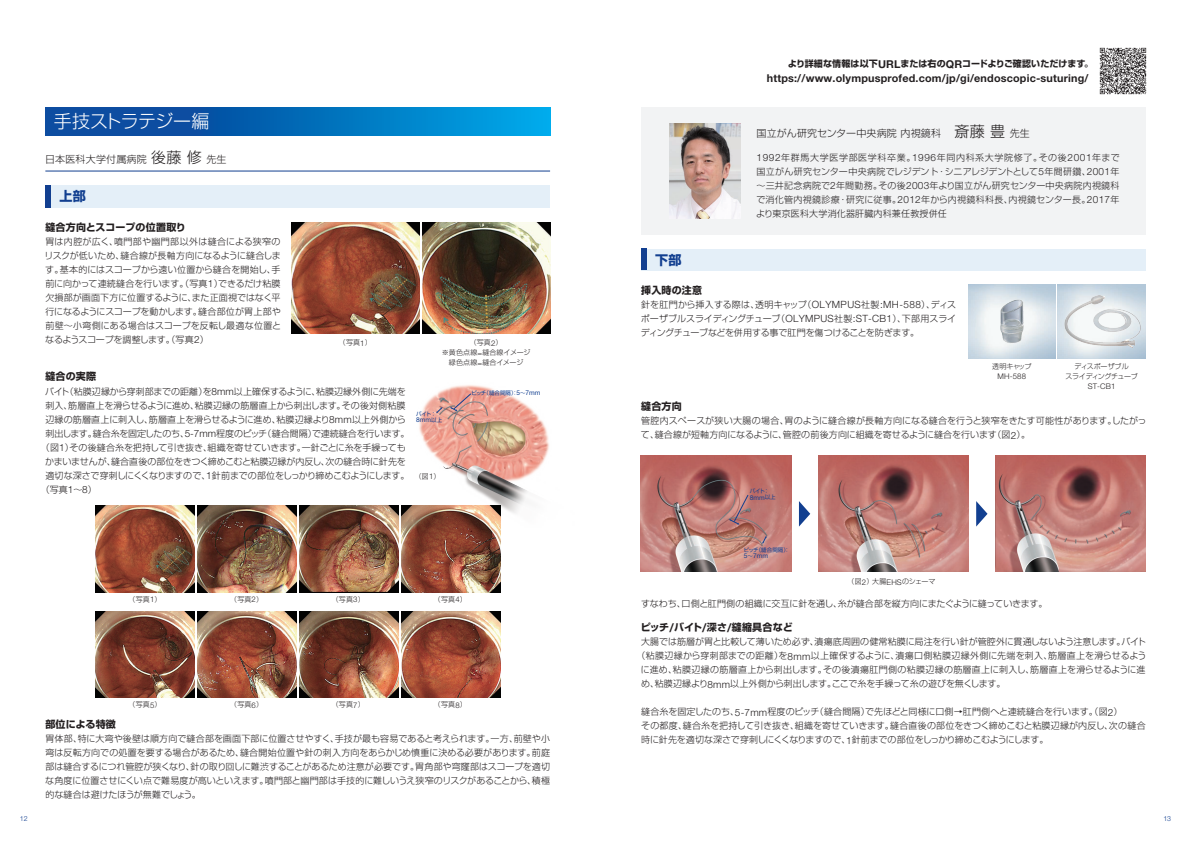
<style>
.page{position:relative;width:1191px;height:842px;background:#fff}
.page>*{position:absolute;margin:0;border:0;box-sizing:border-box;transform-origin:0 0}
.t1{font:300 18px "Shin Go Pro";letter-spacing:-.03em;color:#fff}
.t2{font:700 13px "Shin Go Pro";color:#123f90}
.t3{font:700 10.8px "Helvetica Neue LT Std";letter-spacing:.015em;color:#231f20}
.t4{font:700 10px "Shin Go Pro";letter-spacing:.02em;color:#231f20}
.t5{font:300 10px "Shin Go Pro";letter-spacing:.02em;color:#231f20}
.t6{font:300 9px/14px "Shin Go Pro";color:#231f20;text-align:justify}
.t7{font:300 9px/14px "Shin Go Pro";letter-spacing:.03em;color:#231f20}
.t8{font:300 9px "Shin Go Pro";letter-spacing:.035em;color:#231f20}
.t9{font:300 9px "Shin Go Pro";letter-spacing:-.02em;color:#231f20}
.t10{font:300 9px "Shin Go Pro";letter-spacing:-.03em;color:#231f20}
.t11{font:700 9px "Shin Go Pro";letter-spacing:.005em;color:#231f20}
.t12{font:300 7.8px "Helvetica Neue LT Std";letter-spacing:.02em;color:#231f20}
.t13{font:300 7px "Shin Go Pro";letter-spacing:-.01em;color:#231f20}
.t14{font:300 7px/10px "Shin Go Pro";letter-spacing:.02em;color:#231f20;text-align:center}
.t15{font:300 7px/10px "Shin Go Pro";letter-spacing:-.045em;color:#231f20;text-align:center}
.t16{font:300 7px "Helvetica Neue LT Std";color:#123f90}
.t17{font:6.6px "Helvetica Neue LT Std";color:#123f90}
.t18{font:5.5px "Shin Go Pro";letter-spacing:-.025em;color:#123f90}
.s1{font-size:15px}
.s2{font-family:"Helvetica Neue LT Std";font-size:10px}
.s3{font-family:"Helvetica Neue LT Std";font-size:7.8px}
.s4{font-family:"Shin Go Pro";font-size:5.5px}
.s5{font-family:"Helvetica Neue LT Std";font-size:6.6px}
.s6{font-family:"Helvetica Neue LT Std";font-size:10.8px}
.s7{font-family:"Helvetica Neue LT Std";font-size:12px}
</style>
<div class="page">
<img style="left:411px;top:385px;width:138px;height:142px">
<svg style="left:436px;top:407px;width:6px;height:6px"></svg>
<svg style="left:450px;top:393px;width:21px;height:18px"></svg>
<div style="left:45px;top:185px;width:505px;height:23px;background:#e4eff8"></div>
<hr style="left:45px;top:171px;width:505px;height:1px;background:#123f90">
<div style="left:45px;top:185px;width:6px;height:23px;background:#123f90"></div>
<svg style="left:45px;top:107px;width:505px;height:29px;background:#046eba"></svg>
<img style="left:291px;top:222px;width:128px;height:111px">
<img style="left:422px;top:222px;width:128px;height:111px">
<img style="left:96px;top:506px;width:99px;height:86px">
<img style="left:198px;top:506px;width:99px;height:86px">
<img style="left:299px;top:506px;width:99px;height:86px">
<img style="left:401px;top:506px;width:99px;height:86px">
<img style="left:96px;top:611px;width:99px;height:86px">
<img style="left:198px;top:611px;width:99px;height:86px">
<img style="left:299px;top:611px;width:99px;height:86px">
<img style="left:401px;top:611px;width:99px;height:86px">
<div style="left:641px;top:249px;width:504px;height:22px;background:#e4eff8"></div>
<div style="left:641px;top:107px;width:504px;height:128px;background:#f2f3f4"></div>
<div style="left:641px;top:248px;width:5px;height:22px;background:#123f90"></div>
<img style="left:1099px;top:47px;width:48px;height:48px">
<img style="left:818px;top:455px;width:150px;height:116px">
<img style="left:995px;top:455px;width:150px;height:116px">
<img style="left:641px;top:455px;width:150px;height:116px">
<svg style="left:762px;top:536px;width:4px;height:8px"></svg>
<svg style="left:729px;top:494px;width:19px;height:31px"></svg>
<svg style="left:799px;top:501px;width:11px;height:26px"></svg>
<svg style="left:976px;top:501px;width:11px;height:26px"></svg>
<img style="left:669px;top:124px;width:71px;height:94px">
<img style="left:1057px;top:288px;width:88px;height:71px">
<img style="left:968px;top:285px;width:87px;height:74px">
<h1 class="t1" style="left:54px;top:107px;width:157px">手技ストラテジー編</h1>
<p class="t5" style="left:45px;top:151px;width:183px">日本医科大学付属病院<span class="s1">後藤修</span>先生</p>
<h2 class="t2" style="left:59px;top:186px;width:28px">上部</h2>
<p class="t4" style="left:45px;top:219px;width:142px">縫合方向とスコープの位置取り</p>
<p class="t6" style="left:45px;top:233px;width:238px">胃は内腔が広く、噴門部や幽門部以外は縫合による狭窄のリスクが低いため、縫合線が長軸方向になるように縫合します。基本的にはスコープから遠い位置から縫合を開始し、手前に向かって連続縫合を行います。（写真<span class="s2">1</span>）できるだけ粘膜欠損部が画面下方に位置するように、また正面視ではなく平行になるようにスコープを動かします。縫合部位が胃上部や前壁～小弯側にある場合はスコープを反転し最適な位置となるようスコープを調整します。（写真<span class="s2">2</span>）</p>
<p class="t13" style="left:339px;top:337px;width:34px">（写真<span class="s3">1</span>）</p>
<p class="t14" style="left:442px;top:337px;width:90px">（写真<span class="s3">2</span>）<br>※黄色点線<span class="s3">=</span>縫合線イメージ緑色点線<span class="s3">=</span>縫合イメージ</p>
<p class="t4" style="left:45px;top:369px;width:52px">縫合の実際</p>
<p class="t6" style="left:45px;top:383px;width:362px">バイト（粘膜辺縁から穿刺部までの距離）を<span class="s2">8mm</span>以上確保するように、粘膜辺縁外側に先端を</p>
<p class="t6" style="left:45px;top:397px;width:362px">刺入、筋層直上を滑らせるように進め、粘膜辺縁の筋層直上から刺出します。その後対側粘膜</p>
<p class="t6" style="left:45px;top:411px;width:362px">辺縁の筋層直上に刺入し、筋層直上を滑らせるように進め、粘膜辺縁より<span class="s2">8mm</span>以上外側から</p>
<p class="t9" style="left:45px;top:426px;width:366px">刺出します。縫合糸を固定したのち、<span class="s2">5-7mm</span>程度のピッチ（縫合間隔）で連続縫合を行います。</p>
<p class="t6" style="left:41px;top:439px;width:366px">（図<span class="s2">1</span>）その後縫合糸を把持して引き抜き、組織を寄せていきます。一針ごとに糸を手繰っても</p>
<p class="t6" style="left:45px;top:453px;width:362px">かまいませんが、縫合直後の部位をきつく締めこむと粘膜辺縁が内反し、次の縫合時に針先を</p>
<p class="t10" style="left:45px;top:468px;width:366px">適切な深さで穿刺しにくくなりますので、<span class="s2">1</span>針前までの部位をしっかり締めこむようにします。</p>
<p class="t6" style="left:41px;top:481px;width:57px">（写真<span class="s2">1</span>～<span class="s2">8</span>）</p>
<p class="t18" style="left:416px;top:409px;width:22px">バイト：</p>
<p class="t17" style="left:416px;top:416px;width:27px">8mm<span class="s4">以上</span></p>
<p class="t13" style="left:415px;top:470px;width:27px">（図<span class="s3">1</span>）</p>
<p class="t18" style="left:471px;top:388px;width:70px">ピッチ（縫合間隔）：<span class="s5">5</span>～<span class="s5">7mm</span></p>
<p class="t13" style="left:129px;top:593px;width:34px">（写真<span class="s3">1</span>）</p>
<p class="t13" style="left:230px;top:593px;width:34px">（写真<span class="s3">2</span>）</p>
<p class="t13" style="left:332px;top:593px;width:34px">（写真<span class="s3">3</span>）</p>
<p class="t13" style="left:434px;top:593px;width:34px">（写真<span class="s3">4</span>）</p>
<p class="t13" style="left:129px;top:699px;width:34px">（写真<span class="s3">5</span>）</p>
<p class="t13" style="left:230px;top:699px;width:34px">（写真<span class="s3">6</span>）</p>
<p class="t13" style="left:332px;top:699px;width:34px">（写真<span class="s3">7</span>）</p>
<p class="t13" style="left:434px;top:699px;width:34px">（写真<span class="s3">8</span>）</p>
<p class="t4" style="left:45px;top:716px;width:72px">部位による特徴</p>
<p class="t6" style="left:45px;top:731px;width:506px">胃体部、特に大弯や後壁は順方向で縫合部を画面下部に位置させやすく、手技が最も容易であると考えられます。一方、前壁や小弯は反転方向での処置を要する場合があるため、縫合開始位置や針の刺入方向をあらかじめ慎重に決める必要があります。前庭部は縫合するにつれ管腔が狭くなり、針の取り回しに難渋することがあるため注意が必要です。胃角部や穹窿部はスコープを適切な角度に位置させにくい点で難易度が高いといえます。噴門部と幽門部は手技的に難しいうえ狭窄のリスクがあることから、積極的な縫合は避けたほうが無難でしょう。</p>
<p class="t11" style="left:788px;top:57px;width:307px">より詳細な情報は以下<span class="s6">URL</span>または右の<span class="s6">QR</span>コードよりご確認いただけます。</p>
<p class="t3" style="left:767px;top:71px;width:323px">https://www.olympusprofed.com/jp/gi/endoscopic-suturing/</p>
<h2 class="t2" style="left:655px;top:249px;width:28px">下部</h2>
<p class="t5" style="left:756px;top:125px;width:275px">国立がん研究センター中央病院内視鏡科 <span class="s1">斎藤豊</span>先生</p>
<p class="t7" style="left:756px;top:149px;width:383px"><span class="s2">1992</span>年群馬大学医学部医学科卒業。<span class="s2">1996</span>年同内科系大学院修了。その後<span class="s2">2001</span>年まで　　国立がん研究センター中央病院でレジデント・シニアレジデントとして<span class="s2">5</span>年間研鑽、<span class="s2">2001</span>年<br>～三井記念病院で<span class="s2">2</span>年間勤務。その後<span class="s2">2003</span>年より国立がん研究センター中央病院内視鏡科<br>で消化管内視鏡診療・研究に従事。<span class="s2">2012</span>年から内視鏡科科長、内視鏡センター長。<span class="s2">2017</span>年<br>より東京医科大学消化器肝臓内科兼任教授併任</p>
<p class="t4" style="left:641px;top:282px;width:62px">挿入時の注意</p>
<p class="t6" style="left:641px;top:296px;width:317px">針を肛門から挿入する際は、透明キャップ（<span class="s2">OLYMPUS</span>社製<span class="s2">:MH-588</span>）、ディスポーザブルスライディングチューブ（<span class="s2">OLYMPUS</span>社製<span class="s2">:ST-CB1</span>）、下部用スライディングチューブなどを併用する事で肛門を傷つけることを防ぎます。</p>
<p class="t13" style="left:992px;top:361px;width:41px">透明キャップ</p>
<p class="t12" style="left:997px;top:372px;width:30px">MH-588</p>
<p class="t15" style="left:1065px;top:361px;width:74px">ディスポーザブル<br>スライディングチューブ</p>
<p class="t12" style="left:1087px;top:382px;width:29px">ST-CB1</p>
<p class="t4" style="left:641px;top:398px;width:42px">縫合方向</p>
<p class="t6" style="left:641px;top:413px;width:507px">管腔内スペースが狭い大腸の場合、胃のように縫合線が長軸方向になる縫合を行うと狭窄をきたす可能性があります。したがって、縫合線が短軸方向になるように、管腔の前後方向に組織を寄せるように縫合を行います（図<span class="s2">2</span>）。</p>
<p class="t18" style="left:749px;top:487px;width:21px">バイト：</p>
<p class="t17" style="left:750px;top:493px;width:27px">8mm<span class="s4">以上</span></p>
<p class="t18" style="left:743px;top:545px;width:48px">ピッチ（縫合間隔）：</p>
<p class="t17" style="left:744px;top:552px;width:25px">5<span class="s4">～</span>7mm</p>
<p class="t13" style="left:847px;top:576px;width:89px">（図<span class="s3">2</span>）大腸<span class="s3">EHS</span>のシェーマ</p>
<p class="t6" style="left:641px;top:596px;width:408px">すなわち、口側と肛門側の組織に交互に針を通し、糸が縫合部を縦方向にまたぐように縫っていきます。</p>
<p class="t4" style="left:641px;top:619px;width:153px">ピッチ<span class="s7">/</span>バイト<span class="s7">/</span>深さ<span class="s7">/</span>縫縮具合など</p>
<p class="t6" style="left:641px;top:634px;width:506px">大腸では筋層が胃と比較して薄いため必ず、潰瘍底周囲の健常粘膜に局注を行い針が管腔外に貫通しないよう注意します。バイト</p>
<p class="t8" style="left:636px;top:648px;width:511px">（粘膜辺縁から穿刺部までの距離）を<span class="s2">8mm</span>以上確保するように、潰瘍口側粘膜辺縁外側に先端を刺入、筋層直上を滑らせるよう</p>
<p class="t8" style="left:641px;top:662px;width:506px">に進め、粘膜辺縁の筋層直上から刺出します。その後潰瘍肛門側の粘膜辺縁の筋層直上に刺入し、筋層直上を滑らせるように進</p>
<p class="t6" style="left:641px;top:676px;width:366px">め、粘膜辺縁より<span class="s2">8mm</span>以上外側から刺出します。ここで糸を手繰って糸の遊びを無くします。</p>
<p class="t6" style="left:641px;top:704px;width:506px;text-align:left">縫合糸を固定したのち、<span class="s2">5-7mm</span>程度のピッチ（縫合間隔）で先ほどと同様に口側→肛門側へと連続縫合を行います。（図<span class="s2">2</span>）<br>その都度、縫合糸を把持して引き抜き、組織を寄せていきます。縫合直後の部位をきつく締めこむと粘膜辺縁が内反し、次の縫合時に針先を適切な深さで穿刺しにくくなりますので、<span class="s2">1</span>針前までの部位をしっかり締めこむようにします。</p>
<p class="t16" style="left:20px;top:814px;width:9px">12</p>
<p class="t16" style="left:1163px;top:814px;width:9px">13</p>
</div>
